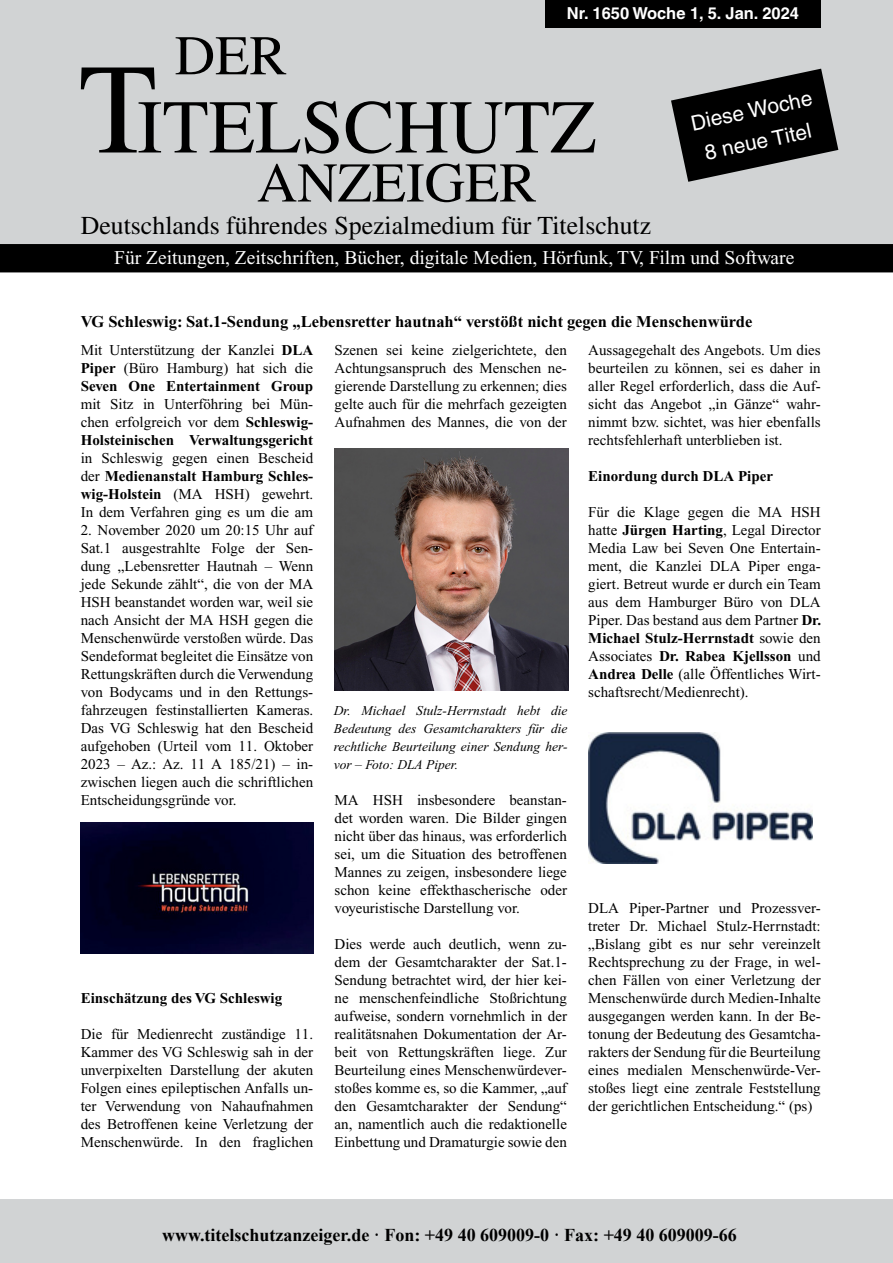
<style>
.page{position:relative;width:893px;height:1263px;background:#fff}
.page>*{position:absolute;margin:0;border:0;box-sizing:border-box;transform-origin:0 0}
.t1{font:75.9px "Times";color:#000}
.t2{font:55.95px "Times";color:#000}
.t3{font:25.8px "Times";color:#000}
.t4{font:21px "Helvetica";color:#fff}
.t5{font:19.5px "Times New Roman";color:#fff}
.t6{font:700 18px "Times New Roman";color:#000}
.R-Überschrift{font:700 16.5px "Times New Roman";color:#000}
.t7{font:700 16.5px "Helvetica";color:#fff}
.R-Fließtext{font:15px/18px "Times New Roman";color:#000;text-align:justify}
.R-Fließtext-2{font:700 15px "Times New Roman";color:#000}
.R-Fließtext-3{font:italic 13.5px/18px "Times New Roman";color:#000;text-align:justify}
.s1{font-size:128.4px}
.s2{font-weight:700}
</style>
<div class="page">
<div style="left:0;top:0;width:893px;height:253px;background:#d1d3d4"></div>
<div style="left:0;top:244px;width:893px;height:28px;background:#000"></div>
<svg style="left:671px;top:69px;width:167px;height:113px"></svg>
<div style="left:0;top:1199px;width:893px;height:64px;background:#d1d3d4"></div>
<div style="left:545px;top:0;width:275px;height:27px;background:#000"></div>
<img style="left:81px;top:823px;width:232px;height:130px">
<img style="left:334px;top:449px;width:234px;height:241px">
<img style="left:588px;top:732px;width:225px;height:132px">
<p class="t7" style="left:567px;top:3px;width:234px">Nr. 1650 Woche 1, 5. Jan. 2024</p>
<p class="t2" style="left:175px;top:24px;width:114px">DER</p>
<p class="t1" style="left:79px;top:84px;width:519px"><span class="s1">T</span>ITELSCHUTZ</p>
<p class="t2" style="left:257px;top:151px;width:281px">ANZEIGER</p>
<p class="t3" style="left:81px;top:211px;width:572px">Deutschlands führendes Spezialmedium für Titelschutz</p>
<p class="t5" style="left:114px;top:247px;width:682px">Für Zeitungen, Zeitschriften, Bücher, digitale Medien, Hörfunk, TV, Film und Software</p>
<p class="t4" style="left:689px;top:111px;width:125px;rotate:-12deg">Diese Woche</p>
<p class="t4" style="left:702px;top:141px;width:110px;rotate:-12deg">8 neue Titel</p>
<p class="R-Überschrift" style="left:81px;top:313px;width:673px">VG Schleswig: Sat.1-Sendung „Lebensretter hautnah“ verstößt nicht gegen die Menschenwürde</p>
<p class="R-Fließtext" style="left:81px;top:341px;width:234px">Mit Unterstützung der Kanzlei <span class="s2">DLA Piper</span> (Büro Hamburg) hat sich die <span class="s2">Seven One Entertainment Group </span>mit Sitz in Unterföhring bei Mün&shy;chen erfolgreich vor dem <span class="s2">Schleswig-Holsteinischen Verwaltungsgericht </span>in Schleswig gegen einen Bescheid der <span class="s2">Medienanstalt Hamburg Schles&shy;wig-Holstein</span> (MA HSH) gewehrt.<br>In dem Verfahren ging es um die am</p>
<p class="R-Fließtext" style="left:81px;top:521px;width:234px">2. November 2020 um 20:15 Uhr auf Sat.1 ausgestrahlte Folge der Sen&shy;dung „Lebensretter Hautnah – Wenn jede Sekunde zählt“, die von der MA HSH beanstandet worden war, weil sie nach Ansicht der MA HSH gegen die Menschenwürde verstoßen würde. Das Sendeformat begleitet die Einsätze von Rettungskräften durch die Verwendung von Bodycams und in den Rettungs&shy;fahrzeugen festinstallierten Kameras.<br>Das VG Schleswig hat den Bescheid aufgehoben (Urteil vom 11. Oktober 2023 – Az.: Az. 11 A 185/21) – in&shy;zwischen liegen auch die schriftlichen Entscheidungsgründe vor.</p>
<p class="R-Fließtext" style="left:334px;top:341px;width:234px">Szenen sei keine zielgerichtete, den Achtungsanspruch des Menschen ne&shy;gierende Darstellung zu erkennen; dies gelte auch für die mehrfach gezeigten Aufnahmen des Mannes, die von der</p>
<p class="R-Fließtext" style="left:588px;top:341px;width:234px">Aussagegehalt des Angebots. Um dies beurteilen zu können, sei es daher in aller Regel erforderlich, dass die Auf&shy;sicht das Angebot „in Gänze“ wahr&shy;nimmt bzw. sichtet, was hier ebenfalls rechtsfehlerhaft unterblieben ist.</p>
<p class="R-Fließtext-2" style="left:588px;top:468px;width:186px">Einordung durch DLA Piper</p>
<p class="R-Fließtext" style="left:588px;top:503px;width:234px">Für die Klage gegen die MA HSH hatte <span class="s2">Jürgen Harting</span>, Legal Director Media Law bei Seven One Entertain&shy;ment, die Kanzlei DLA Piper enga&shy;giert. Betreut wurde er durch ein Team aus dem Hamburger Büro von DLA Piper. Das bestand aus dem Partner <span class="s2">Dr.<br>Michael Stulz-Herrnstadt</span> sowie den Associates <span class="s2">Dr. Rabea Kjellsson</span> und <span class="s2">Andrea Delle</span> (alle Öffentliches Wirt&shy;schaftsrecht/Medienrecht).</p>
<p class="R-Fließtext-3" style="left:334px;top:701px;width:235px">Dr. Michael Stulz-Herrnstadt hebt die Bedeutung des Gesamtcharakters für die rechtliche Beurteilung einer Sendung her&shy;vor – Foto: DLA Piper.</p>
<p class="R-Fließtext" style="left:334px;top:791px;width:234px">MA HSH insbesondere beanstan&shy;det worden waren. Die Bilder gingen nicht über das hinaus, was erforderlich sei, um die Situation des betroffenen Mannes zu zeigen, insbesondere liege schon keine effekthascherische oder voyeuristische Darstellung vor.</p>
<p class="R-Fließtext" style="left:334px;top:935px;width:234px">Dies werde auch deutlich, wenn zu&shy;dem der Gesamtcharakter der Sat.1- Sendung betrachtet wird, der hier kei&shy;ne menschenfeindliche Stoßrichtung aufweise, sondern vornehmlich in der realitätsnahen Dokumentation der Ar&shy;beit von Rettungskräften liege. Zur Beurteilung eines Menschenwürdever&shy;stoßes komme es, so die Kammer, „auf den Gesamtcharakter der Sendung“ an, namentlich auch die redaktionelle Einbettung und Dramaturgie sowie den</p>
<p class="R-Fließtext" style="left:588px;top:899px;width:234px">DLA Piper-Partner und Prozessver&shy;treter Dr. Michael Stulz-Herrnstadt: „Bislang gibt es nur sehr vereinzelt Rechtsprechung zu der Frage, in wel&shy;chen Fällen von einer Verletzung der Menschenwürde durch Medien-Inhalte ausgegangen werden kann. In der Be&shy;tonung der Bedeutung des Gesamtcha&shy;rakters der Sendung für die Beurteilung eines medialen Menschenwürde-Ver&shy;stoßes liegt eine zentrale Feststellung der gerichtlichen Entscheidung.“ (ps)</p>
<p class="R-Fließtext-2" style="left:81px;top:990px;width:203px">Einschätzung des VG Schleswig</p>
<p class="R-Fließtext" style="left:81px;top:1025px;width:234px">Die für Medienrecht zuständige 11.<br>Kammer des VG Schleswig sah in der unverpixelten Darstellung der akuten Folgen eines epileptischen Anfalls un&shy;ter Verwendung von Nahaufnahmen des Betroffenen keine Verletzung der Menschenwürde. In den fraglichen</p>
<p class="t6" style="left:162px;top:1221px;width:576px">www.titelschutzanzeiger.de · Fon: +49 40 609009-0 · Fax: +49 40 609009-66</p>
</div>
